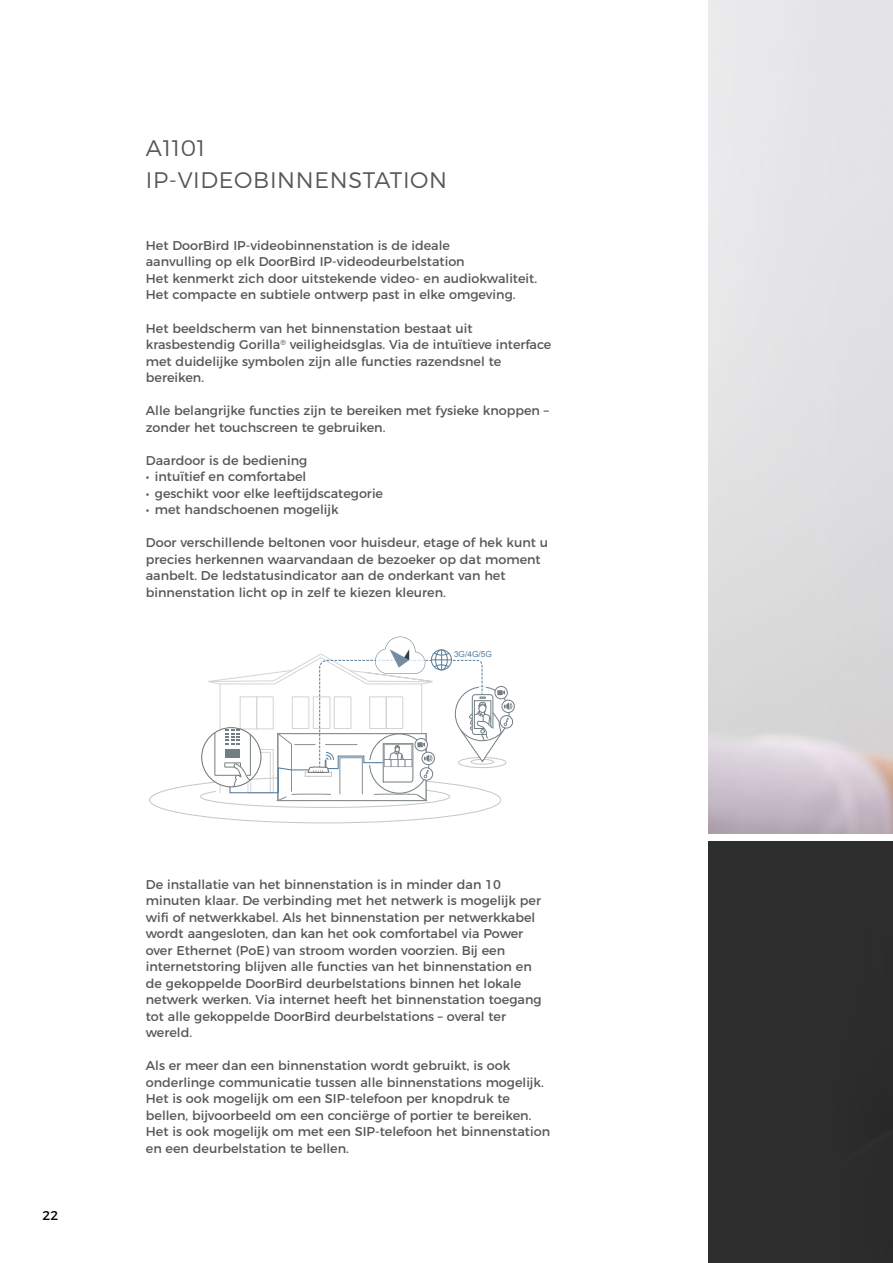
<style>
.page{position:relative;width:893px;height:1263px;background:#fff}
.page>*{position:absolute;margin:0;border:0;box-sizing:border-box;transform-origin:0 0}
.t1{font:300 22.5px/31.5px "Montserrat";letter-spacing:.03em;color:#575756}
.t2{font:12.75px/16.5px "Montserrat";color:#575756}
.t3{font:12.75px "Montserrat";color:#000}
.t4{font:8.25px "Arial";color:#567c9d}
</style>
<div class="page">
<div style="left:708px;top:841px;width:185px;height:422px;background:#2e2e2e"></div>
<div style="left:501px;top:700px;width:14px;height:13px;border:1px solid #717e82;border-radius:50%"></div>
<div style="left:500px;top:715px;width:13px;height:13px;border:1px solid #717e82;border-radius:50%"></div>
<svg style="left:200px;top:636px;width:312px;height:172px"></svg>
<h1 class="t1" style="left:146px;top:130px;width:303px">A1101<br>IP-VIDEOBINNENSTATION</h1>
<p class="t2" style="left:146px;top:236px;width:393px">Het DoorBird IP-videobinnenstation is de ideale<br>aanvulling op elk DoorBird IP-videodeurbelstation<br>Het kenmerkt zich door uitstekende video- en audiokwaliteit.<br>Het compacte en subtiele ontwerp past in elke omgeving.</p>
<p class="t2" style="left:146px;top:319px;width:407px">Het beeldscherm van het binnenstation bestaat uit krasbestendig Gorilla<sup>®</sup> veiligheidsglas. Via de intuïtieve interface met duidelijke symbolen zijn alle functies razendsnel te bereiken.</p>
<p class="t2" style="left:146px;top:401px;width:405px">Alle belangrijke functies zijn te bereiken met fysieke knoppen – zonder het touchscreen te gebruiken.</p>
<p class="t2" style="left:146px;top:451px;width:163px">Daardoor is de bediening</p>
<p class="t2" style="left:146px;top:467px;width:162px">• intuïtief en comfortabel</p>
<p class="t2" style="left:146px;top:484px;width:239px">• geschikt voor elke leeftijdscategorie</p>
<p class="t2" style="left:146px;top:500px;width:194px">• met handschoenen mogelijk</p>
<p class="t2" style="left:146px;top:533px;width:404px">Door verschillende beltonen voor huisdeur, etage of hek kunt u precies herkennen waarvandaan de bezoeker op dat moment aanbelt. De ledstatusindicator aan de onderkant van het binnenstation licht op in zelf te kiezen kleuren.</p>
<p class="t4" style="left:454px;top:648px;width:39px">3G/4G/5G</p>
<p class="t3" style="left:43px;top:1206px;width:17px">22</p>
<p class="t2" style="left:146px;top:875px;width:397px">De installatie van het binnenstation is in minder dan 10 minuten klaar. De verbinding met het netwerk is mogelijk per wifi of netwerkkabel. Als het binnenstation per netwerkkabel wordt aangesloten, dan kan het ook comfortabel via Power over Ethernet (PoE) van stroom worden voorzien. Bij een internetstoring blijven alle functies van het binnenstation en de gekoppelde DoorBird deurbelstations binnen het lokale netwerk werken. Via internet heeft het binnenstation toegang tot alle gekoppelde DoorBird deurbelstations – overal ter wereld.</p>
<p class="t2" style="left:146px;top:1056px;width:406px">Als er meer dan een binnenstation wordt gebruikt, is ook onderlinge communicatie tussen alle binnenstations mogelijk.<br>Het is ook mogelijk om een SIP-telefoon per knopdruk te bellen, bijvoorbeeld om een conciërge of portier te bereiken.<br>Het is ook mogelijk om met een SIP-telefoon het binnenstation en een deurbelstation te bellen.</p>
</div>
